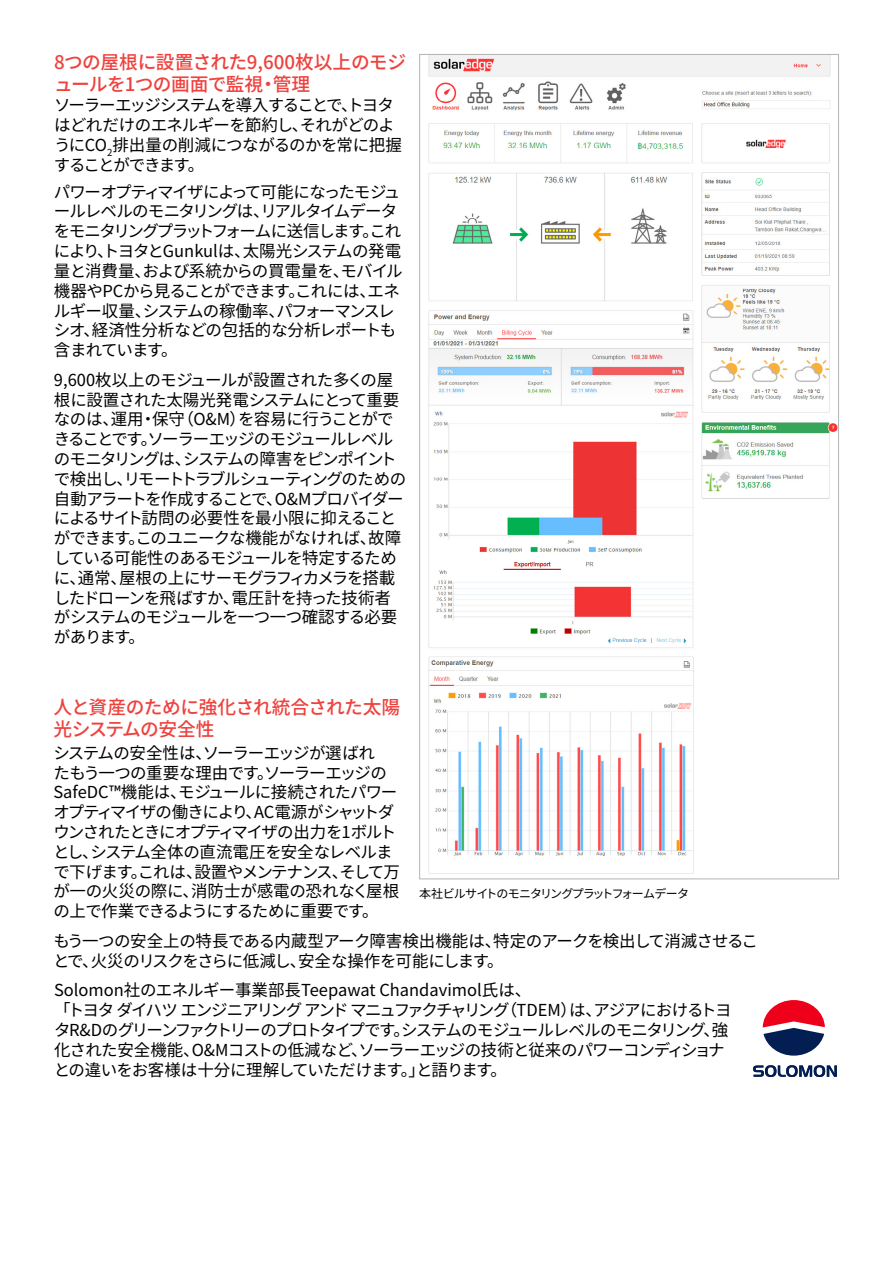
<style>
.page{position:relative;width:893px;height:1263px;background:#fff}
.page>*{position:absolute;margin:0;border:0;box-sizing:border-box;transform-origin:0 0}
.t1{font:500 18.75px/22.5px "Noto Sans JP";letter-spacing:-.025em;color:#ef413d}
.t2{font:16.5px/19.8px "Noto Sans JP";letter-spacing:-.05em;color:#000}
.t3{font:16.5px/19.8px "Noto Sans JP";letter-spacing:-.08em;color:#000}
.t4{font:16.5px/19.8px "Noto Sans JP";letter-spacing:-.015em;color:#000}
.t5{font:16.5px/19.8px "Noto Sans JP";letter-spacing:-.02em;color:#000}
.t6{font:16.5px/19.8px "Noto Sans JP";letter-spacing:-.025em;color:#000}
.t7{font:16.5px/19.8px "Noto Sans JP";letter-spacing:-.075em;color:#000}
.t8{font:16.5px "Noto Sans JP";letter-spacing:-.095em;color:#000}
.t9{font:16.5px "Noto Sans JP";color:#000}
.t10{font:16.5px "Noto Sans JP";letter-spacing:-.09em;color:#000}
.t11{font:16.5px "Noto Sans JP";letter-spacing:-.105em;color:#000}
.t12{font:16.5px/19.8px "Noto Sans JP";letter-spacing:-.1em;color:#000}
.t13{font:16.5px "Noto Sans JP";letter-spacing:-.07em;color:#000}
.t14{font:16.5px "Noto Sans JP";letter-spacing:-.03em;color:#000}
.t15{font:16.5px "Noto Sans JP";letter-spacing:-.01em;color:#000}
.t16{font:16.5px/19.8px "Noto Sans JP";letter-spacing:-.115em;color:#000}
.t17{font:12px "Noto Sans JP";letter-spacing:-.095em;color:#000}
.t18{font:9.6px "Noto Sans JP";color:#000}
</style>
<div class="page">
<img style="left:428px;top:56px;width:409px;height:818px">
<svg style="left:753px;top:1065px;width:84px;height:12px"></svg>
<svg style="left:763px;top:1000px;width:62px;height:56px"></svg>
<p class="t1" style="left:273px;top:51px;width:135px;text-indent:-219px">8つの屋根に設置された9,600枚以上のモジ管理</p>
<p class="t1" style="left:54px;top:74px;width:211px">ュールを1つの画面で監視</p>
<p class="t10" style="left:54px;top:96px;width:341px">ソーラーエッジシステムを導入することでトヨタ</p>
<p class="t1" style="left:259px;top:74px;width:20px">・</p>
<p class="t2" style="left:54px;top:96px;width:342px;text-indent:287px">、<br>はどれだけのエネルギーを節約しそれがどのよ</p>
<p class="t2" style="left:292px;top:115px;width:18px">、</p>
<p class="t2" style="left:54px;top:135px;width:349px">うにCO 排出量の削減につながるのかを常に把握することができます。</p>
<p class="t7" style="left:54px;top:182px;width:348px">パワーオプティマイザによって可能になったモジュールレベルのモニタリングはリアルタイムデータ</p>
<p class="t18" style="left:107px;top:147px;width:7px">2</p>
<p class="t12" style="left:54px;top:202px;width:349px;text-indent:199px">、<br>をモニタリングプラットフォームに送信しますこれ</p>
<p class="t5" style="left:243px;top:222px;width:160px;text-indent:120px">。<br>太陽光システムの発電</p>
<p class="t4" style="left:54px;top:241px;width:198px">によりトヨタとGunkulは、</p>
<p class="t2" style="left:97px;top:241px;width:18px">、</p>
<p class="t2" style="left:54px;top:261px;width:98px">量と消費量、</p>
<p class="t2" style="left:142px;top:261px;width:262px">および系統からの買電量をモバイル</p>
<p class="t2" style="left:333px;top:261px;width:18px">、</p>
<p class="t2" style="left:54px;top:281px;width:323px">機器やPCから見ることができますこれには、</p>
<p class="t2" style="left:367px;top:281px;width:34px">エネ</p>
<p class="t16" style="left:276px;top:281px;width:120px;text-indent:12px">。<br>パフォーマンスレ</p>
<p class="t4" style="left:54px;top:301px;width:344px">ルギー収量、<br>シオ経済性分析などの包括的な分析レポートも</p>
<p class="t2" style="left:143px;top:301px;width:144px">システムの稼働率、</p>
<p class="t2" style="left:54px;top:321px;width:125px;text-indent:30px">、<br>含まれています。</p>
<p class="t5" style="left:54px;top:370px;width:341px">9,600枚以上のモジュールが設置された多くの屋</p>
<p class="t2" style="left:54px;top:390px;width:347px">根に設置された太陽光発電システムにとって重要</p>
<p class="t2" style="left:238px;top:410px;width:157px">を容易に行うことがで</p>
<p class="t2" style="left:177px;top:410px;width:70px">（O&amp;M）</p>
<p class="t2" style="left:152px;top:410px;width:34px">保守</p>
<p class="t2" style="left:111px;top:410px;width:35px">運用</p>
<p class="t3" style="left:54px;top:410px;width:341px">なのは、<br>きることですソーラーエッジのモジュールレベル</p>
<p class="t2" style="left:140px;top:410px;width:18px">・</p>
<p class="t2" style="left:141px;top:429px;width:18px">。</p>
<p class="t10" style="left:183px;top:450px;width:215px">システムの障害をピンポイント</p>
<p class="t3" style="left:54px;top:449px;width:354px">のモニタリングは、<br>で検出しリモートトラブルシューティングのための</p>
<p class="t2" style="left:117px;top:469px;width:18px">、</p>
<p class="t13" style="left:54px;top:489px;width:351px">自動アラートを作成することで O、 &amp;Mプロバイダー</p>
<p class="t2" style="left:54px;top:509px;width:344px">によるサイト訪問の必要性を最小限に抑えること</p>
<p class="t2" style="left:368px;top:528px;width:34px">故障</p>
<p class="t2" style="left:54px;top:528px;width:324px">ができますこのユニークな機能がなければ、</p>
<p class="t2" style="left:129px;top:528px;width:18px">。</p>
<p class="t2" style="left:54px;top:548px;width:345px">している可能性のあるモジュールを特定するため</p>
<p class="t2" style="left:119px;top:568px;width:278px">屋根の上にサーモグラフィカメラを搭載</p>
<p class="t2" style="left:54px;top:568px;width:75px">に通常、</p>
<p class="t2" style="left:69px;top:568px;width:18px">、</p>
<p class="t15" style="left:231px;top:588px;width:161px">電圧計を持った技術者</p>
<p class="t2" style="left:54px;top:588px;width:345px">したドローンを飛ばすか、<br>がシステムのモジュールを一つ一つ確認する必要があります。</p>
<p class="t1" style="left:53px;top:696px;width:348px">人と資産のために強化され統合された太陽光システムの安全性</p>
<p class="t14" style="left:53px;top:743px;width:323px">システムの安全性はソーラーエッジが選ばれ</p>
<p class="t2" style="left:53px;top:743px;width:335px;text-indent:142px">、<br>たもう一つの重要な理由ですソーラーエッジの</p>
<p class="t2" style="left:178px;top:763px;width:221px;text-indent:79px">。<br>モジュールに接続されたパワー</p>
<p class="t2" style="left:53px;top:783px;width:342px">SafeDC™機能は、<br>オプティマイザの働きにより AC電源がシャットダ</p>
<p class="t2" style="left:53px;top:803px;width:344px;text-indent:192px">、<br>ウンされたときにオプティマイザの出力を1ボルトとしシステム全体の直流電圧を安全なレベルま</p>
<p class="t2" style="left:82px;top:842px;width:18px">、</p>
<p class="t2" style="left:53px;top:862px;width:151px">で下げますこれは、</p>
<p class="t3" style="left:194px;top:862px;width:207px">設置やメンテナンスそして万</p>
<p class="t4" style="left:53px;top:862px;width:347px;text-indent:77px">。<br>が一の火災の際に消防士が感電の恐れなく屋根</p>
<p class="t2" style="left:332px;top:862px;width:18px">、</p>
<p class="t2" style="left:53px;top:882px;width:327px;text-indent:129px">、<br>の上で作業できるようにするために重要です。</p>
<p class="t17" style="left:419px;top:887px;width:271px">本社ビルサイトのモニタリングプラットフォームデータ</p>
<p class="t6" style="left:53px;top:931px;width:452px">もう一つの安全上の特長である内蔵型アーク障害検出機能は、とで火災のリスクをさらに低減し安全な操作を可能にします。</p>
<p class="t2" style="left:493px;top:931px;width:266px">特定のアークを検出して消滅させるこ</p>
<p class="t2" style="left:82px;top:951px;width:18px">、</p>
<p class="t2" style="left:290px;top:951px;width:18px">、</p>
<p class="t9" style="left:54px;top:981px;width:479px">Solomon社のエネルギー事業部長Teepawat Chandavimol氏は、</p>
<p class="t2" style="left:501px;top:1000px;width:103px">（TDEM は）、</p>
<p class="t2" style="left:54px;top:1000px;width:18px">「</p>
<p class="t11" style="left:68px;top:1001px;width:443px">トヨタダイハツエンジニアリングアンドマニュファクチャリング</p>
<p class="t2" style="left:593px;top:1000px;width:140px">アジアにおけるトヨ</p>
<p class="t8" style="left:54px;top:1020px;width:654px">タR&amp;Dのグリーンファクトリーのプロトタイプですシステムのモジュールレベルのモニタリング</p>
<p class="t2" style="left:703px;top:1020px;width:26px">強、</p>
<p class="t2" style="left:54px;top:1020px;width:672px;text-indent:339px">。<br>化された安全機能 O、 &amp;Mコストの低減などソーラーエッジの技術と従来のパワーコンディショナ</p>
<p class="t2" style="left:351px;top:1040px;width:18px">、</p>
<p class="t5" style="left:54px;top:1060px;width:372px">との違いをお客様は十分に理解していただけます。」</p>
<p class="t2" style="left:417px;top:1060px;width:92px">と語ります。</p>
</div>
